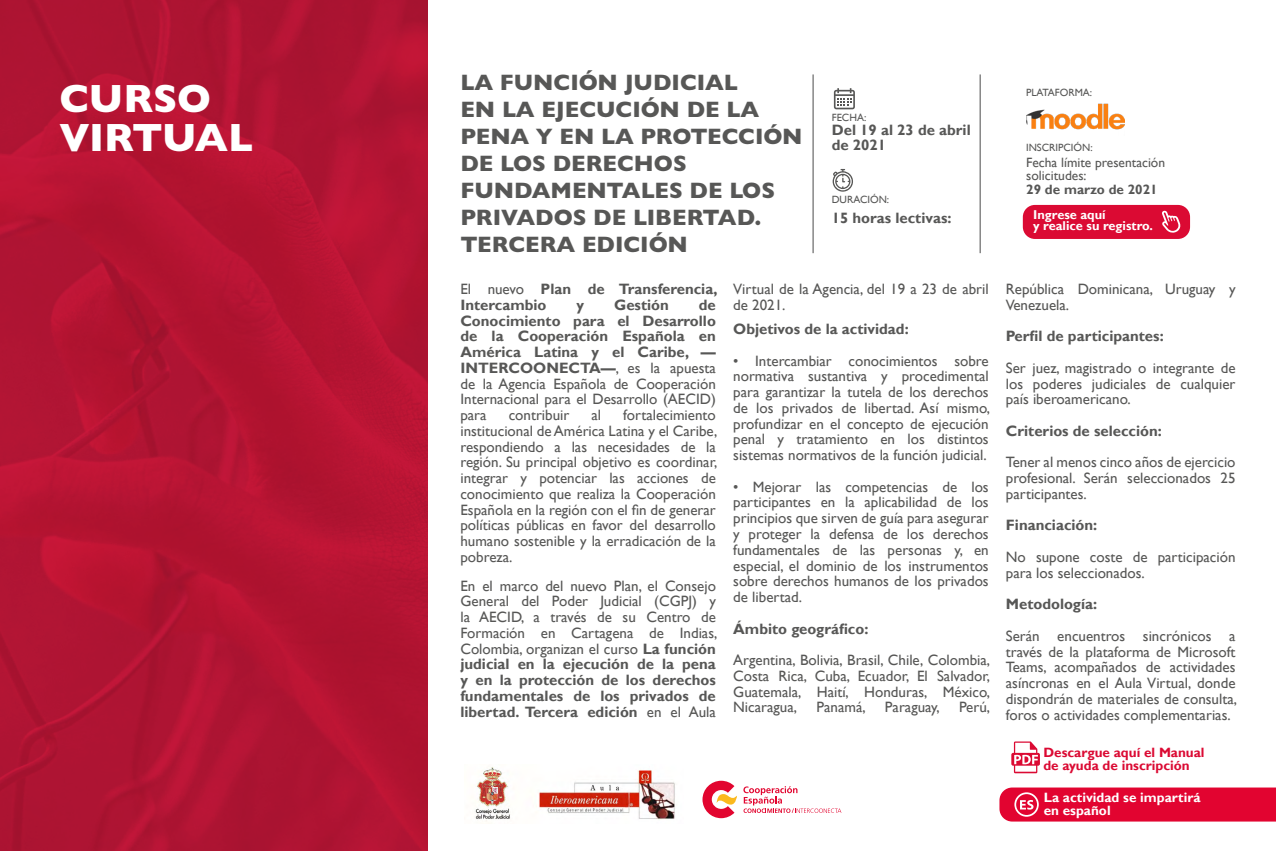
<style>
.page{position:relative;width:1276px;height:851px;background:#fff}
.page>*{position:absolute;margin:0;border:0;box-sizing:border-box;transform-origin:0 0}
.t1{font:800 39.75px/39px "Gill Sans";letter-spacing:-.005em;color:#fff}
.t2{font:800 22.5px/27px "Gill Sans";color:#575756}
.t3{font:15px/15.8px "Gill Sans";color:#575756;text-align:justify}
.t4{font:700 15px/15.8px "Gill Sans";color:#575756}
.t5{font:700 13.5px/13.5px "Gill Sans";color:#db0a33}
.t6{font:13.5px/13.5px "Gill Sans";color:#575756}
.t7{font:700 13.5px/13.5px "Gill Sans";color:#fff}
.t8{font:700 13.5px "Gill Sans";color:#575756}
.t9{font:700 12.75px/11.4px "Gill Sans";color:#fff}
.t10{font:10.5px "Gill Sans";color:#575756}
.s1{font-weight:400}
.s2{font-weight:700}
</style>
<div class="page">
<img style="left:0;top:0;width:427px;height:850px">
<svg style="left:999px;top:787px;width:277px;height:34px;background:#e30f39"></svg>
<svg style="left:1011px;top:741px;width:29px;height:32px"></svg>
<svg style="left:743px;top:786px;width:98px;height:26px"></svg>
<svg style="left:702px;top:780px;width:35px;height:38px"></svg>
<img style="left:475px;top:767px;width:200px;height:55px">
<hr style="left:812px;top:74px;width:2px;height:179px;background:#878787">
<hr style="left:979px;top:74px;width:2px;height:179px;background:#878787">
<img style="left:1026px;top:103px;width:99px;height:27px">
<svg style="left:832px;top:169px;width:21px;height:23px"></svg>
<svg style="left:834px;top:88px;width:21px;height:21px"></svg>
<div style="left:1023px;top:205px;width:167px;height:34px;background:#db0a33;border-radius:12px"></div>
<svg style="left:1162px;top:210px;width:18px;height:23px"></svg>
<h1 class="t1" style="left:59px;top:79px;width:195px">CURSO<br>VIRTUAL</h1>
<h2 class="t2" style="left:460px;top:68px;width:344px">LA FUNCIÓN JUDICIAL<br>EN LA EJECUCIÓN DE LA<br>PENA Y EN LA PROTECCIÓN<br>DE LOS DERECHOS<br>FUNDAMENTALES DE LOS<br>PRIVADOS DE LIBERTAD.<br>TERCERA EDICIÓN</h2>
<p class="t10" style="left:832px;top:111px;width:36px">FECHA:</p>
<p class="t4" style="left:832px;top:123px;width:140px;line-height:15px">Del 19 al 23 de abril de 2021</p>
<p class="t10" style="left:832px;top:193px;width:59px">DURACIÓN:</p>
<p class="t4" style="left:832px;top:210px;width:121px">15 horas lectivas:</p>
<p class="t4" style="left:460px;top:281px;width:258px"><span class="s1">El nuevo</span> Plan de Transferencia,<br>Intercambio</p>
<p class="t4" style="left:576px;top:297px;width:9px">y</p>
<p class="t4" style="left:614px;top:297px;width:56px">Gestión</p>
<p class="t4" style="left:460px;top:297px;width:257px;text-align:justify;text-indent:238px">de Conocimiento para el Desarrollo de la Cooperación Española en América Latina y el Caribe, — INTERCOONECTA—<span class="s1">, es la apuesta de la Agencia Española de Cooperación Internacional para el Desarrollo (AECID) para</span></p>
<p class="t3" style="left:460px;top:407px;width:258px;text-indent:163px">fortalecimiento institucional de América Latina y el Caribe, respondiendo a las necesidades de la región. Su principal objetivo es coordinar, integrar y potenciar las acciones de conocimiento que realiza la Cooperación Española en la región con el fin de generar políticas públicas en favor del desarrollo humano sostenible y la erradicación de la pobreza.</p>
<p class="t3" style="left:460px;top:577px;width:258px">En el marco del nuevo Plan, el Consejo General del Poder Judicial (CGPJ) y la AECID, a través de su Centro de Formación en Cartagena de Indias, Colombia, organizan el curso <span class="s2">La función judicial en la ejecución de la pena y en la protección de los derechos fundamentales de los privados de libertad. Tercera edición</span> en el Aula</p>
<p class="t3" style="left:509px;top:407px;width:62px">contribuir</p>
<p class="t3" style="left:591px;top:407px;width:11px">al</p>
<p class="t3" style="left:733px;top:281px;width:257px">Virtual de la Agencia, del 19 a 23 de abril de 2021.</p>
<p class="t4" style="left:733px;top:321px;width:177px">Objetivos de la actividad:</p>
<p class="t3" style="left:733px;top:353px;width:258px">• Intercambiar conocimientos sobre normativa sustantiva y procedimental para garantizar la tutela de los derechos de los privados de libertad. Así mismo, profundizar en el concepto de ejecución penal y tratamiento en los distintos sistemas normativos de la función judicial.</p>
<p class="t3" style="left:733px;top:479px;width:257px">• Mejorar las competencias de los participantes en la aplicabilidad de los principios que sirven de guía para asegurar y proteger la defensa de los derechos fundamentales de las personas y, en especial, el dominio de los instrumentos sobre derechos humanos de los privados de libertad.</p>
<p class="t4" style="left:733px;top:621px;width:137px">Ámbito geográfico:</p>
<p class="t3" style="left:733px;top:652px;width:258px">Argentina, Bolivia, Brasil, Chile, Colombia, Costa Rica, Cuba, Ecuador, El Salvador, Guatemala, Haití, Honduras, México, Nicaragua,</p>
<p class="t3" style="left:816px;top:699px;width:51px">Panamá,</p>
<p class="t3" style="left:885px;top:699px;width:56px">Paraguay,</p>
<p class="t3" style="left:959px;top:699px;width:33px">Perú,</p>
<p class="t10" style="left:1026px;top:87px;width:68px">PLATAFORMA:</p>
<p class="t10" style="left:1026px;top:141px;width:68px">INSCRIPCIÓN:</p>
<p class="t6" style="left:1026px;top:156px;width:140px">Fecha límite presentación solicitudes:</p>
<p class="t8" style="left:1026px;top:181px;width:133px">29 de marzo de 2021</p>
<p class="t9" style="left:1033px;top:209px;width:121px">Ingrese aquí<br>y realice su registro.</p>
<p class="t3" style="left:1006px;top:281px;width:231px">República Dominicana, Uruguay y<br>Venezuela.</p>
<p class="t4" style="left:1006px;top:329px;width:159px">Perfil de participantes:</p>
<p class="t3" style="left:1006px;top:360px;width:231px">Ser juez, magistrado o integrante de los poderes judiciales de cualquier país iberoamericano.</p>
<p class="t4" style="left:1006px;top:423px;width:157px">Criterios de selección:</p>
<p class="t3" style="left:1006px;top:454px;width:231px">Tener al menos cinco años de ejercicio profesional. Serán seleccionados 25 participantes.</p>
<p class="t4" style="left:1006px;top:518px;width:93px">Financiación:</p>
<p class="t3" style="left:1006px;top:549px;width:231px">No supone coste de participación para los seleccionados.</p>
<p class="t4" style="left:1006px;top:596px;width:93px">Metodología:</p>
<p class="t3" style="left:1006px;top:628px;width:233px">Serán encuentros sincrónicos a través de la plataforma de Microsoft Teams, acompañados de actividades asíncronas en el Aula Virtual, donde dispondrán de materiales de consulta, foros o actividades complementarias.</p>
<p class="t5" style="left:1043px;top:745px;width:163px">Descargue aquí el Manual de ayuda de inscripción</p>
<p class="t7" style="left:1043px;top:790px;width:158px">La actividad se impartirá en español</p>
</div>
